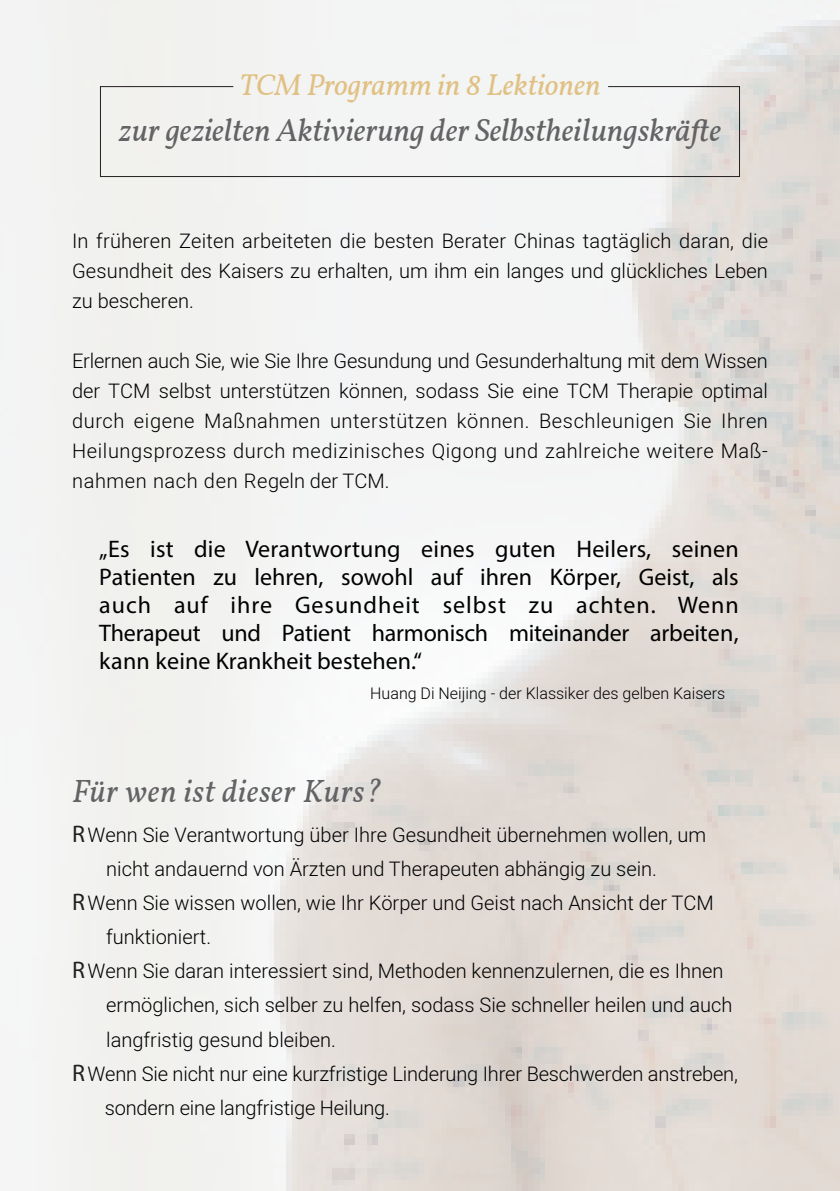
<style>
.page{position:relative;width:840px;height:1191px;background:#fff}
.page>*{position:absolute;margin:0;border:0;box-sizing:border-box;transform-origin:0 0}
.t1{font:italic 32px "Vollkorn";color:#636366}
.t2{font:italic 32px "Vollkorn";letter-spacing:.02em;color:#636366}
.t3{font:italic 30px "Vollkorn";color:#e1c183}
.t4{font:24px/28px "Myriad Pro";color:#000001;text-align:justify}
.t5{font:300 20px/30px "Heebo";color:#000001;text-align:justify}
.t6{font:300 16px "Heebo";color:#000001}
.s1{font-family:"Myriad Pro";font-weight:400;font-size:24px;color:#231f20}
</style>
<div class="page">
<img style="left:0;top:0;width:839px;height:1191px">
<svg style="left:100px;top:86px;width:639px;height:91px"></svg>
<h2 class="t3" style="left:239px;top:62px;width:362px">TCM Programm in 8 Lektionen</h2>
<h1 class="t1" style="left:119px;top:106px;width:603px">zur gezielten Aktivierung der Selbstheilungskräfte</h1>
<p class="t5" style="left:72px;top:225px;width:697px">In früheren Zeiten arbeiteten die besten Berater Chinas tagtäglich daran, die Gesundheit des Kaisers zu erhalten, um ihm ein langes und glückliches Leben zu bescheren.</p>
<p class="t5" style="left:72px;top:345px;width:697px">Erlernen auch Sie, wie Sie Ihre Gesundung und Gesunderhaltung mit dem Wissen der TCM selbst unterstützen können, sodass Sie eine TCM Therapie optimal durch eigene Maßnahmen unterstützen können. Beschleunigen Sie Ihren Heilungsprozess durch medizinisches Qigong und zahlreiche weitere Maß&shy;nahmen nach den Regeln der TCM.</p>
<p class="t4" style="left:99px;top:534px;width:640px">„Es ist die Verantwortung eines guten Heilers, seinen Patienten zu lehren, sowohl auf ihren Körper, Geist, als auch auf ihre Gesundheit selbst zu achten. Wenn Therapeut und Patient harmonisch miteinander arbeiten, kann keine Krankheit bestehen.“</p>
<p class="t6" style="left:370px;top:682px;width:356px">Huang Di Neijing - der Klassiker des gelben Kaisers</p>
<h1 class="t2" style="left:72px;top:768px;width:311px">Für wen ist dieser Kurs?</h1>
<p class="t5" style="left:72px;top:820px;width:635px"><span class="s1">R</span>Wenn Sie Verantwortung über Ihre Gesundheit übernehmen wollen, um</p>
<p class="t5" style="left:106px;top:854px;width:552px">nicht andauernd von Ärzten und Therapeuten abhängig zu sein.</p>
<p class="t5" style="left:72px;top:888px;width:643px"><span class="s1">R</span>Wenn Sie wissen wollen, wie Ihr Körper und Geist nach Ansicht der TCM</p>
<p class="t5" style="left:106px;top:922px;width:106px">funktioniert.</p>
<p class="t5" style="left:72px;top:956px;width:652px"><span class="s1">R</span>Wenn Sie daran interessiert sind, Methoden kennenzulernen, die es Ihnen</p>
<p class="t5" style="left:106px;top:990px;width:627px">ermöglichen, sich selber zu helfen, sodass Sie schneller heilen und auch</p>
<p class="t5" style="left:106px;top:1024px;width:231px">langfristig gesund bleiben.</p>
<p class="t5" style="left:72px;top:1058px;width:667px"><span class="s1">R</span>Wenn Sie nicht nur eine kurzfristige Linderung Ihrer Beschwerden anstreben,</p>
<p class="t5" style="left:105px;top:1092px;width:286px">sondern eine langfristige Heilung.</p>
</div>
